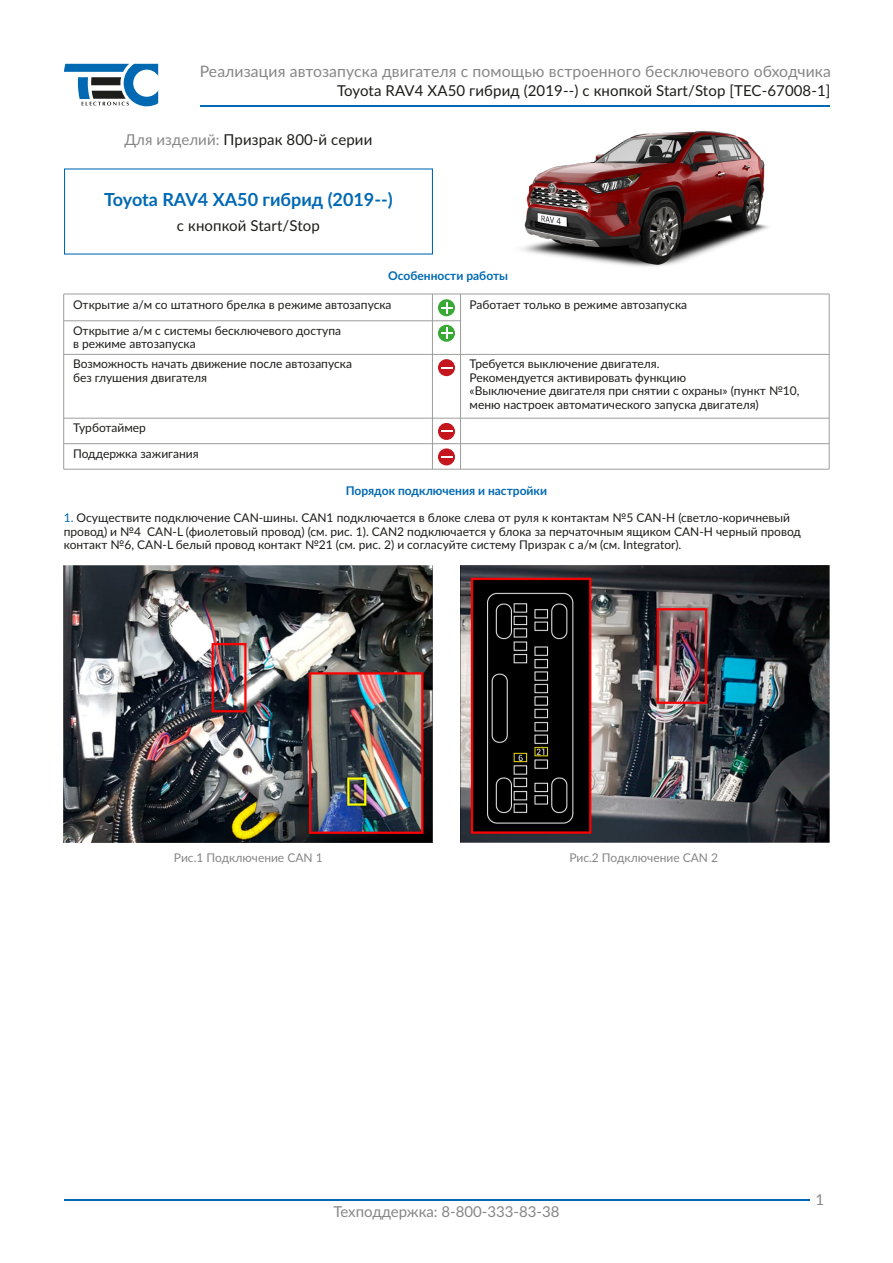
<style>
.page{position:relative;width:893px;height:1263px;background:#fff}
.page>*{position:absolute;margin:0;border:0;box-sizing:border-box;transform-origin:0 0}
.t1{font:700 18px "Lato";color:#0069b4}
.t2{font:15.75px "Lato";letter-spacing:.005em;color:#868686}
.t3{font:15px "Lato";letter-spacing:.005em;color:#1d1d1b}
.t4{font:15px "Lato";color:#868686}
.t5{font:12px/13.5px "Lato";color:#1d1d1b}
.t6{font:700 12px "Lato";color:#0069b4}
.t7{font:12px "Lato";color:#868686}
.s1{color:#868686}
.s2{color:#0069b4}
</style>
<div class="page">
<svg style="left:64px;top:64px;width:94px;height:42px"></svg>
<hr style="left:200px;top:105px;width:629px;height:1px;background:#0069b3">
<hr style="left:64px;top:1199px;width:745px;height:1px;background:#0069b3">
<div style="left:438px;top:299px;width:17px;height:17px;background:#39a935;border-radius:50%"></div>
<svg style="left:441px;top:302px;width:11px;height:11px"></svg>
<hr style="left:64px;top:294px;width:765px;height:1px;background:#9d9d9c">
<hr style="left:64px;top:321px;width:397px;height:1px;background:#9d9d9c">
<hr style="left:64px;top:354px;width:765px;height:1px;background:#9d9d9c">
<svg style="left:438px;top:359px;width:17px;height:17px"></svg>
<hr style="left:63px;top:294px;width:1px;height:175px;background:#9d9d9c">
<hr style="left:432px;top:294px;width:1px;height:175px;background:#9d9d9c">
<hr style="left:460px;top:294px;width:1px;height:175px;background:#9d9d9c">
<hr style="left:829px;top:294px;width:1px;height:175px;background:#9d9d9c">
<div style="left:438px;top:325px;width:17px;height:17px;background:#39a935;border-radius:50%"></div>
<svg style="left:441px;top:328px;width:11px;height:11px"></svg>
<hr style="left:64px;top:418px;width:765px;height:1px;background:#9d9d9c">
<svg style="left:438px;top:423px;width:17px;height:17px"></svg>
<hr style="left:64px;top:443px;width:765px;height:1px;background:#9d9d9c">
<div style="left:438px;top:448px;width:17px;height:17px;background:#c5161e;border-radius:50%"></div>
<svg style="left:441px;top:456px;width:11px;height:2px"></svg>
<hr style="left:64px;top:469px;width:765px;height:1px;background:#9d9d9c">
<img style="left:64px;top:566px;width:369px;height:277px">
<img style="left:461px;top:566px;width:369px;height:277px">
<img style="left:461px;top:106px;width:368px;height:161px">
<h2 class="t2" style="left:200px;top:60px;width:633px">Реализация автозапуска двигателя с помощью встроенного бесключевого обходчика</h2>
<p class="t3" style="left:337px;top:80px;width:495px">Toyota RAV4 XA50 гибрид (2019--) с кнопкой Start/Stop [TEC-67008-1]</p>
<p class="t3" style="left:124px;top:129px;width:249px"><span class="s1">Для изделий:</span> Призрак 800-й серии</p>
<h1 class="t1" style="left:104px;top:186px;width:290px">Toyota RAV4 XA50 гибрид (2019--)</h1>
<p class="t3" style="left:177px;top:215px;width:144px">с кнопкой Start/Stop</p>
<p class="t6" style="left:388px;top:266px;width:121px">Особенности работы</p>
<p class="t5" style="left:73px;top:291px;width:320px;line-height:26.1px">Открытие а/м со штатного брелка в режиме автозапуска<br>Открытие а/м с системы бесключевого доступа</p>
<p class="t5" style="left:73px;top:333px;width:280px;line-height:20.2px">в режиме автозапуска<br>Возможность начать движение после автозапуска</p>
<p class="t5" style="left:73px;top:370px;width:136px">без глушения двигателя</p>
<p class="t5" style="left:73px;top:415px;width:127px;line-height:25.5px">Турботаймер<br>Поддержка зажигания</p>
<p class="t5" style="left:470px;top:297px;width:219px">Работает только в режиме автозапуска</p>
<p class="t5" style="left:470px;top:357px;width:331px">Требуется выключение двигателя.<br>Рекомендуется активировать функцию<br>«Выключение двигателя при снятии с охраны» (пункт №10, меню настроек автоматического запуска двигателя)</p>
<p class="t6" style="left:346px;top:482px;width:203px">Порядок подключения и настройки</p>
<p class="t5" style="left:64px;top:511px;width:739px"><span class="s2">1.</span> Осуществите подключение CAN-шины. CAN1 подключается в блоке слева от руля к контактам №5 CAN-H (светло-коричневый провод) и №4 CAN-L (фиолетовый провод) (см. рис. 1). CAN2 подключается у блока за перчаточным ящиком CAN-H черный провод контакт №6, CAN-L белый провод контакт №21 (см. рис. 2) и согласуйте систему Призрак с а/м (см. Integrator).</p>
<p class="t7" style="left:174px;top:849px;width:150px">Рис.1 Подключение CAN 1</p>
<p class="t7" style="left:569px;top:849px;width:150px">Рис.2 Подключение CAN 2</p>
<p class="t4" style="left:333px;top:1201px;width:228px">Техподдержка: 8-800-333-83-38</p>
<p class="t4" style="left:816px;top:1189px;width:10px">1</p>
</div>
